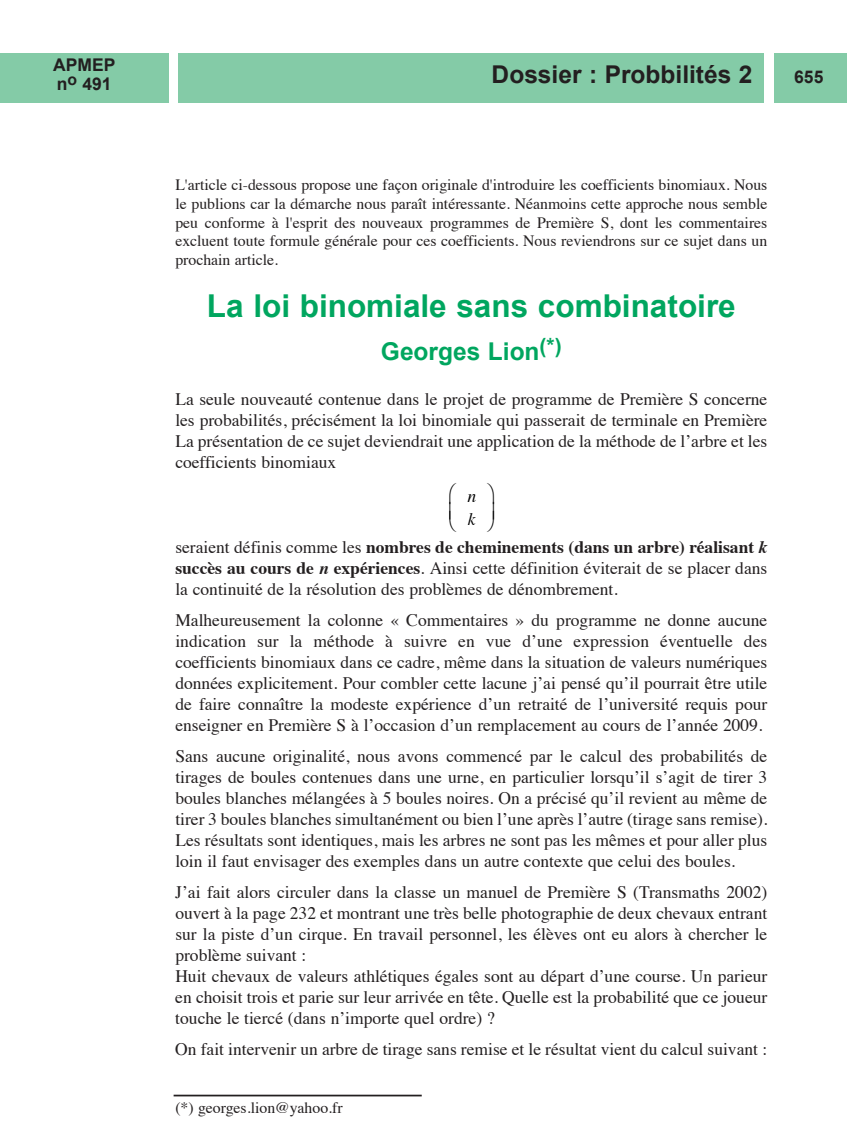
<style>
.page{position:relative;width:847px;height:1137px;background:#fff}
.page>*{position:absolute;margin:0;border:0;box-sizing:border-box;transform-origin:0 0}
.t1{font:700 31.5px "Arial";color:#00a65f}
.t2{font:700 24.5px "Arial";color:#231f20}
.t3{font:700 24.5px "Arial";color:#00a65f}
.t4{font:17.5px/21px "Times";color:#231f20;text-align:justify}
.t5{font:700 17.5px/19.6px "Arial";color:#231f20}
.t6{font:italic 17.5px/22.8px "Times";color:#000}
.t7{font:15.75px/18.9px "Times";color:#231f20;text-align:justify}
.s1{font-weight:700}
.s2{font-weight:700;font-style:italic}
</style>
<div class="page">
<div style="left:178px;top:53px;width:586px;height:50px;background:#84cba7"></div>
<div style="left:774px;top:53px;width:73px;height:50px;background:#84cba7"></div>
<div style="left:0;top:53px;width:169px;height:50px;background:#84cba7"></div>
<hr style="left:174px;top:1094px;width:248px;height:2px;background:#231f20">
<p class="t5" style="left:53px;top:55px;width:64px">APMEP n<sup>o</sup> 491</p>
<h2 class="t2" style="left:491px;top:61px;width:262px">Dossier : Probbilités 2</h2>
<p class="t5" style="left:794px;top:67px;width:31px">655</p>
<p class="t7" style="left:175px;top:176px;width:593px">L'article ci-dessous propose une façon originale d'introduire les coefficients binomiaux. Nous le publions car la démarche nous paraît intéressante. Néanmoins cette approche nous semble peu conforme à l'esprit des nouveaux programmes de Première S, dont les commentaires excluent toute formule générale pour ces coefficients. Nous reviendrons sur ce sujet dans un prochain article.</p>
<h1 class="t1" style="left:207px;top:289px;width:530px">La loi binomiale sans combinatoire</h1>
<h2 class="t3" style="left:381px;top:338px;width:182px">Georges Lion<sup>(*)</sup></h2>
<p class="t4" style="left:175px;top:390px;width:593px">La seule nouveauté contenue dans le projet de programme de Première S concerne les probabilités, précisément la loi binomiale qui passerait de terminale en Première La présentation de ce sujet deviendrait une application de la méthode de l’arbre et les coefficients binomiaux</p>
<p class="t6" style="left:467px;top:486px;width:10px">n k</p>
<p class="t4" style="left:175px;top:538px;width:593px">seraient définis comme les <span class="s1">nombres de cheminements (dans un arbre) réalisant</span> <span class="s2">k </span><span class="s1">succès au cours de</span> <span class="s2">n</span> <span class="s1">expériences</span>. Ainsi cette définition éviterait de se placer dans la continuité de la résolution des problèmes de dénombrement.</p>
<p class="t4" style="left:175px;top:611px;width:593px">Malheureusement la colonne « Commentaires » du programme ne donne aucune indication sur la méthode à suivre en vue d’une expression éventuelle des coefficients binomiaux dans ce cadre, même dans la situation de valeurs numériques données explicitement. Pour combler cette lacune j’ai pensé qu’il pourrait être utile de faire connâitre la modeste expérience d’un retraité de l’université requis pour enseigner en Première S à l’occasion d’un remplacement au cours de l’année 2009.</p>
<p class="t4" style="left:175px;top:747px;width:593px">Sans aucune originalité, nous avons commencé par le calcul des probabilités de tirages de boules contenues dans une urne, en particulier lorsqu’il s’agit de tirer 3 boules blanches mélangées à 5 boules noires. On a précisé qu’il revient au même de tirer 3 boules blanches simultanément ou bien l’une après l’autre (tirage sans remise).<br>Les résultats sont identiques, mais les arbres ne sont pas les mêmes et pour aller plus loin il faut envisager des exemples dans un autre contexte que celui des boules.</p>
<p class="t4" style="left:175px;top:883px;width:593px;text-align:left">J’ai fait alors circuler dans la classe un manuel de Première S (Transmaths 2002) ouvert à la page 232 et montrant une très belle photographie de deux chevaux entrant sur la piste d’un cirque. En travail personnel, les élèves ont eu alors à chercher le problème suivant :<br>Huit chevaux de valeurs athlétiques égales sont au départ d’une course. Un parieur en choisit trois et parie sur leur arrivée en tête. Quelle est la probabilité que ce joueur touche le tiercé (dans n’importe quel ordre) ?</p>
<p class="t4" style="left:175px;top:1040px;width:593px">On fait intervenir un arbre de tirage sans remise et le résultat vient du calcul suivant :</p>
<p class="t7" style="left:175px;top:1099px;width:169px">(*) georges.lion@yahoo.fr</p>
</div>
